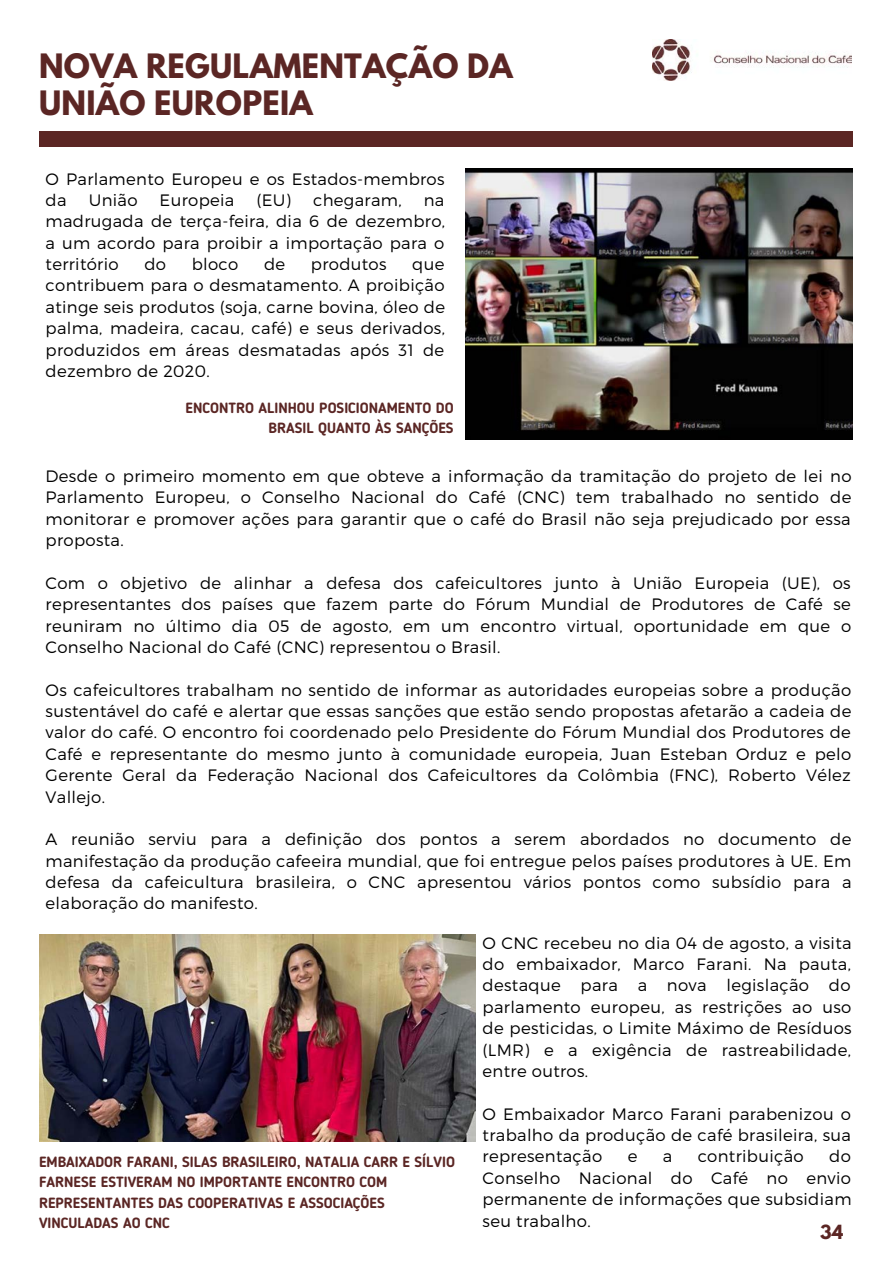
<style>
.page{position:relative;width:893px;height:1264px;background:#fff}
.page>*{position:absolute;margin:0;border:0;box-sizing:border-box;transform-origin:0 0}
.t1{font:700 29.7px/37px "League Spartan";letter-spacing:.01em;color:#5b2624}
.t2{font:700 17.25px "League Spartan";color:#5b2624}
.t3{font:300 16.5px/21.3px "Montserrat";letter-spacing:.02em;color:#000;text-align:justify}
.t4{font:700 14.7px/20.2px "Blogger Sans";color:#5b2624;text-align:right}
</style>
<div class="page">
<div style="left:39px;top:131px;width:813px;height:16px;background:#5b2624"></div>
<img style="left:652px;top:39px;width:199px;height:42px">
<img style="left:465px;top:169px;width:387px;height:271px">
<img style="left:39px;top:934px;width:436px;height:207px">
<h1 class="t1" style="left:39px;top:51px;width:475px">NOVA REGULAMENTAÇÃO DA<br>UNIÃO EUROPEIA</h1>
<p class="t3" style="left:46px;top:167px;width:400px">O Parlamento Europeu e os Estados-membros da</p>
<p class="t3" style="left:89px;top:188px;width:50px">União</p>
<p class="t3" style="left:160px;top:188px;width:76px">Europeia</p>
<p class="t3" style="left:256px;top:188px;width:36px">(EU)</p>
<p class="t3" style="left:313px;top:188px;width:90px">chegaram,</p>
<p class="t3" style="left:46px;top:188px;width:401px;text-indent:378px">na madrugada de terça-feira, dia 6 de dezembro, a um acordo para proibir a importação para o território</p>
<p class="t3" style="left:144px;top:253px;width:23px">do</p>
<p class="t3" style="left:192px;top:253px;width:48px">bloco</p>
<p class="t3" style="left:264px;top:253px;width:23px">de</p>
<p class="t3" style="left:311px;top:253px;width:77px">produtos</p>
<p class="t3" style="left:46px;top:253px;width:401px;text-indent:366px">que contribuem para o desmatamento. A proibição atinge seis produtos (soja, carne bovina, óleo de palma, madeira, cacau, café) e seus derivados, produzidos em áreas desmatadas após 31 de dezembro de 2020.</p>
<p class="t4" style="left:185px;top:398px;width:269px">ENCONTRO ALINHOU POSICIONAMENTO DO<br>BRASIL QUANTO ÀS SANÇÕES</p>
<p class="t3" style="left:46px;top:464px;width:807px">Desde o primeiro momento em que obteve a informação da tramitação do projeto de lei no Parlamento Europeu, o Conselho Nacional do Café (CNC) tem trabalhado no sentido de monitorar e promover ações para garantir que o café do Brasil não seja prejudicado por essa proposta.</p>
<p class="t3" style="left:46px;top:571px;width:807px">Com o objetivo de alinhar a defesa dos cafeicultores junto à União Europeia (UE), os representantes dos países que fazem parte do Fórum Mundial de Produtores de Café se reuniram no último dia 05 de agosto, em um encontro virtual, oportunidade em que o Conselho Nacional do Café (CNC) representou o Brasil.</p>
<p class="t3" style="left:46px;top:678px;width:807px">Os cafeicultores trabalham no sentido de informar as autoridades europeias sobre a produção sustentável do café e alertar que essas sanções que estão sendo propostas afetarão a cadeia de valor do café. O encontro foi coordenado pelo Presidente do Fórum Mundial dos Produtores de Café e representante do mesmo junto à comunidade europeia, Juan Esteban Orduz e pelo Gerente Geral da Federação Nacional dos Cafeicultores da Colômbia (FNC), Roberto Vélez Vallejo.</p>
<p class="t3" style="left:46px;top:828px;width:807px">A reunião serviu para a definição dos pontos a serem abordados no documento de manifestação da produção cafeeira mundial, que foi entregue pelos países produtores à UE. Em defesa da cafeicultura brasileira, o CNC apresentou vários pontos como subsídio para a elaboração do manifesto.</p>
<p class="t4" style="left:39px;top:1153px;width:417px;text-align:left">EMBAIXADOR FARANI, SILAS BRASILEIRO, NATALIA CARR E SÍLVIO FARNESE ESTIVERAM NO IMPORTANTE ENCONTRO COM REPRESENTANTES DAS COOPERATIVAS E ASSOCIAÇÕES VINCULADAS AO CNC</p>
<p class="t3" style="left:482px;top:931px;width:370px">O CNC recebeu no dia 04 de agosto, a visita do embaixador, Marco Farani. Na pauta, destaque para a nova legislação do parlamento europeu, as restrições ao uso de pesticidas, o Limite Máximo de Resíduos (LMR) e a exigência de rastreabilidade, entre outros.</p>
<p class="t3" style="left:482px;top:1102px;width:370px">O Embaixador Marco Farani parabenizou o trabalho da produção de café brasileira, sua representação</p>
<p class="t3" style="left:627px;top:1145px;width:11px">e</p>
<p class="t3" style="left:662px;top:1145px;width:11px">a</p>
<p class="t3" style="left:697px;top:1145px;width:107px">contribuição</p>
<p class="t3" style="left:482px;top:1145px;width:370px;text-indent:346px">do Conselho Nacional do Café no envio permanente de informações que subsidiam seu trabalho.</p>
<p class="t2" style="left:820px;top:1222px;width:25px">34</p>
</div>
